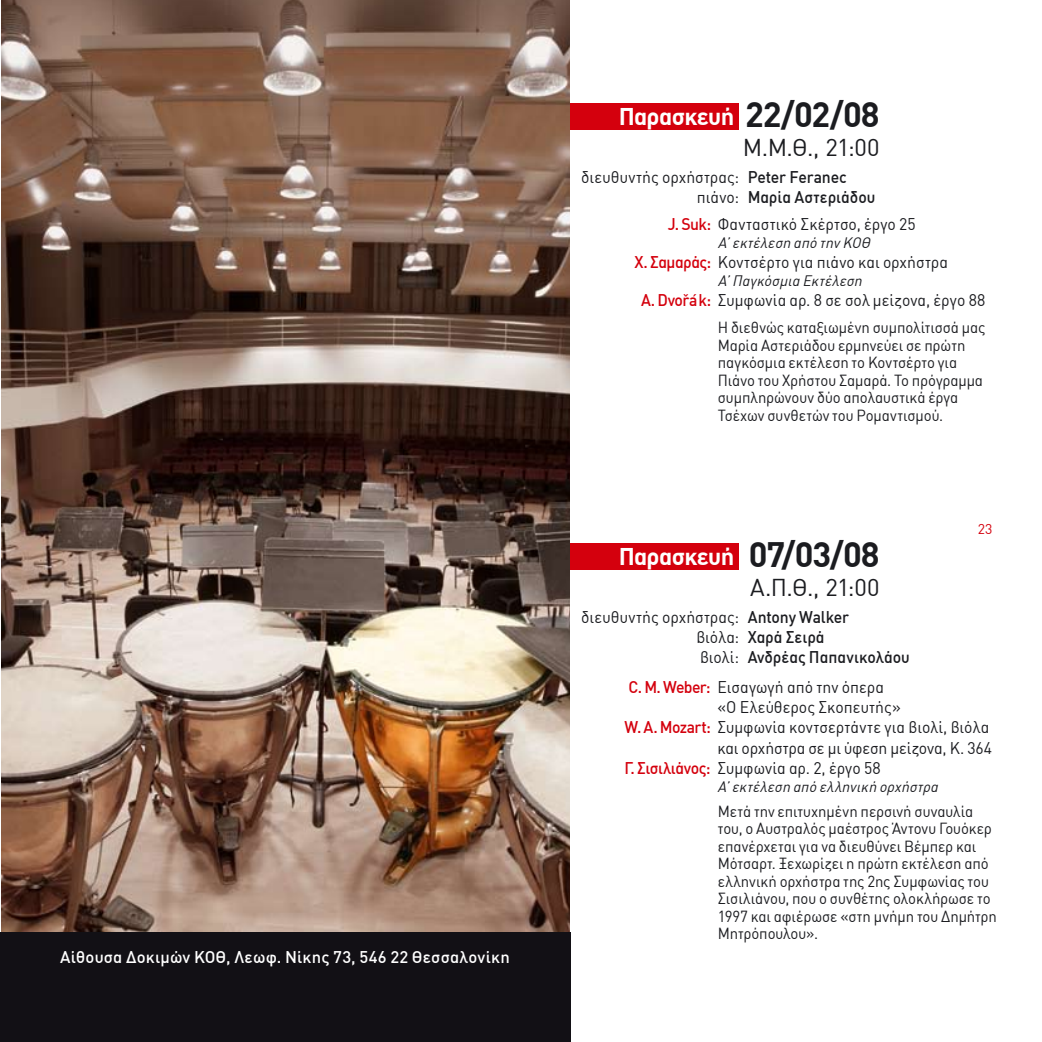
<style>
.page{position:relative;width:1042px;height:1042px;background:#fff}
.page>*{position:absolute;margin:0;border:0;box-sizing:border-box;transform-origin:0 0}
.t1{font:700 34.65px "DIN Greek";letter-spacing:-.03em;color:#1b1c20}
.t2{font:23.8px "DIN Greek";letter-spacing:-.01em;color:#1b1c20}
.t3{font:700 23.62px "DIN Greek";letter-spacing:-.03em;color:#fff}
.t4{font:16.62px "DIN Greek";letter-spacing:.005em;color:#1b1c20;scale:.95 1}
.t5{font:500 16.62px/19.9px "DIN Greek";color:#1b1c20;scale:.95 1}
.t6{font:500 16.62px "DIN Greek";letter-spacing:.01em;color:#fff}
.t7{font:15.75px/17.5px "DIN Greek";color:#1b1c20;scale:.95 1}
.t8{font:italic 14.88px "DIN Greek";color:#1b1c20;scale:.95 1}
.t9{font:14px "DIN Greek";color:#d4000d}
.s1{font-weight:400}
.s2{font-weight:500;color:#d4000d}
.s3{font-family:"DIN Engschrift";color:#d4000d}
</style>
<div class="page">
<div style="left:556px;top:103px;width:182px;height:26px;background:#d4000d"></div>
<div style="left:556px;top:543px;width:182px;height:26px;background:#d4000d"></div>
<img style="left:1px;top:0;width:568px;height:933px">
<div style="left:0;top:933px;width:570px;height:109px;background:#121015"></div>
<p class="t6" style="left:60px;top:947px;width:451px">Αίθουσα Δοκιμών ΚΟΘ, Λεωφ. Νίκης 73, 546 22 Θεσσαλονίκη</p>
<h3 class="t3" style="left:619px;top:103px;width:117px">Παρασκευή</h3>
<h1 class="t1" style="left:745px;top:94px;width:136px">22/02/08</h1>
<h2 class="t2" style="left:743px;top:134px;width:138px">Μ.Μ.Θ., 21:00</h2>
<p class="t5" style="left:697px;top:167px;width:189px;text-indent:-116px"><span class="s1">διευθυντής ορχήστρας:</span> Peter Feranec <span class="s1">πιάνο:</span> Μαρία Αστεριάδου</p>
<p class="t4" style="left:667px;top:215px;width:263px"><span class="s2">J. Suk:</span> Φανταστικό Σκέρτσο, έργο 25</p>
<p class="t8" style="left:718px;top:234px;width:165px">Α’εκτέλεση απότηνΚΟΘ</p>
<p class="t4" style="left:634px;top:253px;width:331px"><span class="s2">X. Σαμαράς:</span> Κοντσέρτο για πιάνο και ορχήστρα</p>
<p class="t8" style="left:718px;top:272px;width:157px">Α’Παγκόσμια Εκτέλεση</p>
<p class="t4" style="left:641px;top:290px;width:364px"><span class="s2">Α. Dvor</span><span class="s3">ˇ</span><span class="s2">a</span><span class="s3">´</span> <span class="s2">k:</span> Συμφωνία αρ. 8 σε σολ μείζονα, έργο 88</p>
<p class="t7" style="left:718px;top:319px;width:283px">Η διεθνώς καταξιωμένη συμπολίτισσά μας Μαρία Αστεριάδου ερμηνεύει σε πρώτη παγκόσμια εκτέλεση το Κοντσέρτο για Πιάνο του Χρήστου Σαμαρά. Το πρόγραμμα συμπληρώνουν δύο απολαυστικά έργα Τσέχων συνθετών του Ρομαντισμού.</p>
<h3 class="t3" style="left:619px;top:542px;width:117px">Παρασκευή</h3>
<h1 class="t1" style="left:749px;top:534px;width:132px">07/03/08</h1>
<h2 class="t2" style="left:750px;top:574px;width:131px">A.Π.Θ., 21:00</h2>
<p class="t5" style="left:696px;top:607px;width:226px;text-indent:-115px"><span class="s1">διευθυντής ορχήστρας:</span> Antony Walker<br><span class="s1">βιόλα:</span> Χαρά Σειρά<br><span class="s1">βιολί:</span> Ανδρέας Παπανικολάου</p>
<p class="t9" style="left:978px;top:521px;width:16px">23</p>
<p class="t4" style="left:628px;top:677px;width:270px"><span class="s2">C. M. Weber:</span> Εισαγωγή από την όπερα</p>
<p class="t4" style="left:717px;top:697px;width:194px">«Ο Ελεύθερος Σκοπευτής»</p>
<p class="t4" style="left:624px;top:717px;width:385px"><span class="s2">W. A. Mozart:</span> Συμφωνία κοντσερτάντε για βιολί, βιόλα</p>
<p class="t4" style="left:717px;top:738px;width:291px">και ορχήστρα σε μι ύφεση μείζονα, Κ. 364</p>
<p class="t4" style="left:624px;top:758px;width:271px"><span class="s2">Γ. Σισιλιάνος:</span> Συμφωνία αρ. 2, έργο 58</p>
<p class="t8" style="left:717px;top:778px;width:237px">Α’εκτέλεση απόελληνική ορχήστρα</p>
<p class="t7" style="left:718px;top:802px;width:295px">Μετά την επιτυχημένη περσινή συναυλία του, ο Αυστραλός μαέστρος Άντονυ Γουόκερ επανέρχεται για να διευθύνει Βέμπερ και Μότσαρτ. Ξεχωρίζει η πρώτη εκτέλεση από ελληνική ορχήστρα της 2ης Συμφωνίας του Σισιλιάνου, που ο συνθέτης ολοκλήρωσε το 1997 και αφιέρωσε «στη μνήμη του Δημήτρη Μητρόπουλου».</p>
</div>
